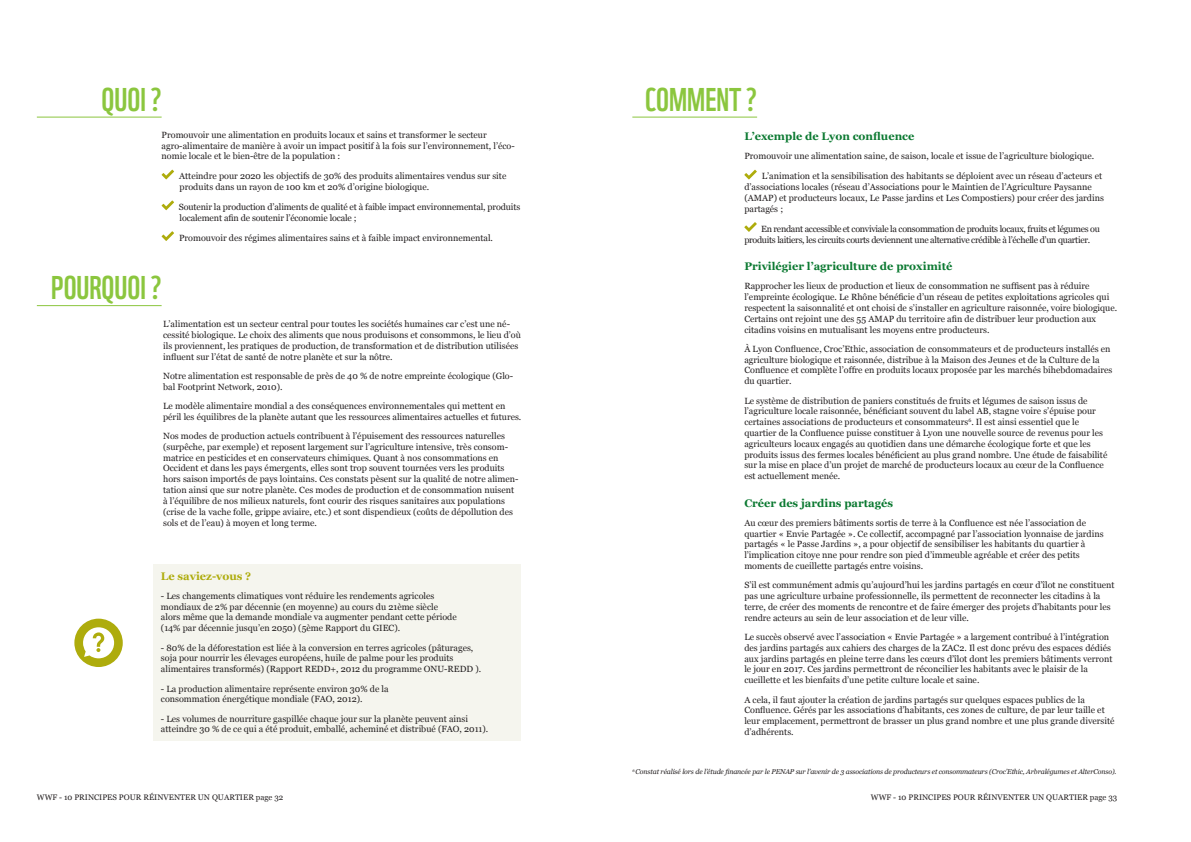
<style>
.page{position:relative;width:1191px;height:842px;background:#fff}
.page>*{position:absolute;margin:0;border:0;box-sizing:border-box;transform-origin:0 0}
.t1{font:32px "WWF";color:#8bc63e}
.t2{font:700 11px "Georgia";color:#0b7931}
.t3{font:700 11px "Georgia";color:#aeac0c}
.t4{font:9px/10.8px "Georgia";color:#231f20}
.t5{font:9px/10.8px "Georgia";letter-spacing:-.035em;color:#231f20}
.t6{font:8px "Georgia";color:#231f20}
.t7{font:italic 7px "Georgia";letter-spacing:-.015em;color:#231f20}
</style>
<div class="page">
<svg style="left:744px;top:170px;width:13px;height:9px"></svg>
<svg style="left:744px;top:222px;width:13px;height:10px"></svg>
<hr style="left:632px;top:117px;width:125px;height:1px;background:#8bc63e">
<hr style="left:37px;top:117px;width:125px;height:1px;background:#8bc63e">
<hr style="left:37px;top:305px;width:125px;height:1px;background:#8bc63e">
<svg style="left:162px;top:170px;width:12px;height:9px"></svg>
<svg style="left:162px;top:200px;width:12px;height:10px"></svg>
<svg style="left:162px;top:231px;width:12px;height:10px"></svg>
<div style="left:154px;top:564px;width:367px;height:176px;background:#f5f5ee"></div>
<div style="left:74px;top:619px;width:49px;height:48px;background:#aeac0c;border-radius:50%"></div>
<svg style="left:83px;top:627px;width:31px;height:31px"></svg>
<h1 class="t1" style="left:102px;top:74px;width:62px">QUOI ?</h1>
<h1 class="t1" style="left:645px;top:74px;width:15px">COMMENT</h1>
<h1 class="t1" style="left:746px;top:74px;width:12px">?</h1>
<p class="t4" style="left:162px;top:129px;width:355px">Promouvoir une alimentation en produits locaux et sains et transformer le secteur agro-alimentaire de manière à avoir un impact positif à la fois sur l’environnement, l’éco&shy;nomie locale et le bien-être de la population :</p>
<p class="t4" style="left:179px;top:171px;width:329px">Atteindre pour 2020 les objectifs de 30% des produits alimentaires vendus sur site produits dans un rayon de 100 km et 20% d’origine biologique.</p>
<p class="t4" style="left:179px;top:202px;width:343px">Soutenir la production d’aliments de qualité et à faible impact environnemental, produits localement afin de soutenir l’économie locale ;</p>
<p class="t4" style="left:179px;top:233px;width:315px">Promouvoir des régimes alimentaires sains et à faible impact environnemental.</p>
<h1 class="t1" style="left:51px;top:263px;width:25px">POURQUOI</h1>
<h1 class="t1" style="left:151px;top:263px;width:12px">?</h1>
<p class="t4" style="left:163px;top:319px;width:359px">L’alimentation est un secteur central pour toutes les sociétés humaines car c’est une né&shy;cessité biologique. Le choix des aliments que nous produisons et consommons, le lieu d’où ils proviennent, les pratiques de production, de transformation et de distribution utilisées influent sur l’état de santé de notre planète et sur la nôtre.</p>
<p class="t4" style="left:163px;top:371px;width:351px">Notre alimentation est responsable de près de 40 % de notre empreinte écologique (Glo&shy;bal Footprint Network, 2010).</p>
<p class="t4" style="left:163px;top:401px;width:360px">Le modèle alimentaire mondial a des conséquences environnementales qui mettent en péril les équilibres de la planète autant que les ressources alimentaires actuelles et futures.</p>
<p class="t4" style="left:163px;top:431px;width:357px">Nos modes de production actuels contribuent à l’épuisement des ressources naturelles (surpêche, par exemple) et reposent largement sur l’agriculture intensive, très consom&shy;matrice en pesticides et en conservateurs chimiques. Quant à nos consommations en Occident et dans les pays émergents, elles sont trop souvent tournées vers les produits hors saison importés de pays lointains. Ces constats pèsent sur la qualité de notre alimen&shy;tation ainsi que sur notre planète. Ces modes de production et de consommation nuisent à l’équilibre de nos milieux naturels, font courir des risques sanitaires aux populations (crise de la vache folle, grippe aviaire, etc.) et sont dispendieux (coûts de dépollution des sols et de l’eau) à moyen et long terme.</p>
<p class="t3" style="left:161px;top:569px;width:92px">Le saviez-vous ?</p>
<p class="t4" style="left:161px;top:590px;width:297px">- Les changements climatiques vont réduire les rendements agricoles mondiaux de 2% par décennie (en moyenne) au cours du 21ème siècle alors même que la demande mondiale va augmenter pendant cette période (14% par décennie jusqu’en 2050) (5ème Rapport du GIEC).</p>
<p class="t4" style="left:161px;top:642px;width:314px">- 80% de la déforestation est liée à la conversion en terres agricoles (pâturages, soja pour nourrir les élevages européens, huile de palme pour les produits alimentaires transformés) (Rapport REDD+, 2012 du programme ONU</p>
<p class="t4" style="left:444px;top:664px;width:39px">-REDD ).</p>
<p class="t4" style="left:161px;top:683px;width:229px">- La production alimentaire représente environ 30% de la consommation énergétique mondiale (FAO, 2012).</p>
<p class="t4" style="left:161px;top:713px;width:329px">- Les volumes de nourriture gaspillée chaque jour sur la planète peuvent ainsi atteindre 30 % de ce qui a été produit, emballé, acheminé et distribué (FAO , 2011).</p>
<p class="t2" style="left:744px;top:129px;width:171px">L’exemple de Lyon confluence</p>
<p class="t4" style="left:744px;top:151px;width:351px">Promouvoir une alimentation saine, de saison, locale et issue de l’agriculture biologique.</p>
<p class="t4" style="left:744px;top:171px;width:361px;text-indent:17px">L’animation et la sensibilisation des habitants se déploient avec un réseau d’acteurs et d’associations locales (réseau d’Associations pour le Maintien de l’Agriculture Paysanne (AMAP) et producteurs locaux, Le Passe jardins et Les Compostiers) pour créer des jardins partagés ;</p>
<p class="t5" style="left:744px;top:223px;width:357px;text-indent:17px">En rendant accessible et conviviale la consommation de produits locaux, fruits et légumes ou produits laitiers, les circuits courts deviennent une alternative crédible à l’échelle d’un quartier.</p>
<p class="t2" style="left:744px;top:259px;width:209px">Privilégier l’agriculture de proximité</p>
<p class="t4" style="left:744px;top:281px;width:374px">Rapprocher les lieux de production et lieux de consommation ne suffisent pas à réduire l’empreinte écologique. Le Rhône bénéficie d’un réseau de petites exploitations agricoles qui respectent la saisonnalité et ont choisi de s’installer en agriculture raisonnée, voire biologique.<br>Certains ont rejoint une des 55 AMAP du territoire afin de distribuer leur production aux citadins voisins en mutualisant les moyens entre producteurs.</p>
<p class="t4" style="left:744px;top:343px;width:369px">À Lyon Confluence, Croc’Ethic, association de consommateurs et de producteurs installés en agriculture biologique et raisonnée, distribue à la Maison des Jeunes et de la Culture de la Confluence et complète l’offre en produits locaux proposée par les marchés bihebdomadaires du quartier.</p>
<p class="t4" style="left:744px;top:395px;width:364px">Le système de distribution de paniers constitués de fruits et légumes de saison issus de l’agriculture locale raisonnée, bénéficiant souvent du label AB, stagne voire s’épuise pour certaines associations de producteurs et consommateurs<sup>6</sup>. Il est ainsi essentiel que le quartier de la Confluence puisse constituer à Lyon une nouvelle source de revenus pour les agriculteurs locaux engagés au quotidien dans une démarche écologique forte et que les produits issus des fermes locales bénéficient au plus grand nombre. Une étude de faisabilité sur la mise en place d’un projet de marché de producteurs locaux au cœur de la Confluence est actuellement menée.</p>
<p class="t2" style="left:744px;top:496px;width:150px">Créer des jardins partagés</p>
<p class="t4" style="left:744px;top:517px;width:361px">Au cœur des premiers bâtiments sortis de terre à la Confluence est née l’association de quartier « Envie Partagée ». Ce collectif, accompagné par l’association lyonnaise de jardins partagés « le Passe Jardins », a pour objectif de sensibiliser les habitants du quartier à l’implication citoye nne pour rendre son pied d’immeuble agréable et créer des petits moments de cueillette partagés entre voisins.</p>
<p class="t4" style="left:744px;top:580px;width:372px">S’il est communément admis qu’aujourd’hui les jardins partagés en cœur d’îlot ne constituent pas une agriculture urbaine professionnelle, ils permettent de reconnecter les citadins à la terre, de créer des moments de rencontre et de faire émerger des projets d’habitants pour les rendre acteurs au sein de leur association et de leur ville.</p>
<p class="t4" style="left:744px;top:632px;width:370px">Le succès observé avec l’association « Envie Partagée » a largement contribué à l’intégration des jardins partagés aux cahiers des charges de la ZAC2. Il est donc prévu des espaces dédiés aux jardins partagés en pleine terre dans les cœurs d’îlot dont les premiers bâtiments verront le jour en 2017. Ces jardins permettront de réconcilier les habitants avec le plaisir de la cueillette et les bienfaits d’une petite culture locale et saine.</p>
<p class="t4" style="left:744px;top:694px;width:372px">A cela, il faut ajouter la création de jardins partagés sur quelques espaces publics de la Confluence. Gérés par les associations d’habitants, ces zones de culture, de par leur taille et leur emplacement, permettront de brasser un plus grand nombre et une plus grande diversité d’adhérents.</p>
<p class="t7" style="left:632px;top:767px;width:485px"><sup>6</sup> Constat réalisé lors de l’étude financée par le PENAP sur l’avenir de 3 associations de producteurs et consommateurs (Croc’Ethic, Arbralégumes et AlterConso).</p>
<p class="t6" style="left:37px;top:792px;width:248px">WWF - 10 Principes pour réinventer un quartier page 32</p>
<p class="t6" style="left:871px;top:792px;width:248px">WWF - 10 Principes pour réinventer un quartier page 33</p>
</div>
